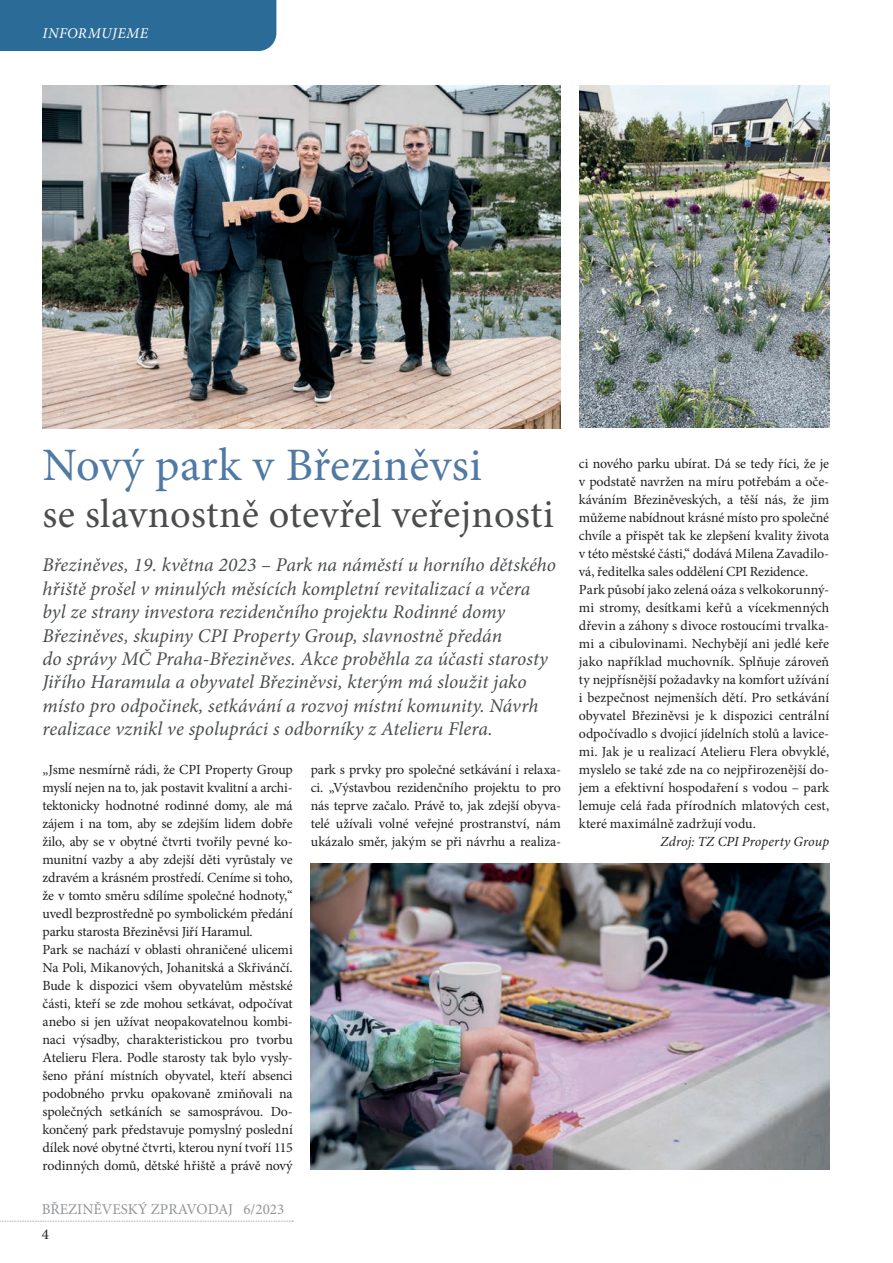
<style>
.page{position:relative;width:893px;height:1263px;background:#fff}
.page>*{position:absolute;margin:0;border:0;box-sizing:border-box;transform-origin:0 0}
.t1{font:46.5px "Minion Pro";letter-spacing:.005em;color:#5079a3}
.t2{font:40.5px "Minion Pro";letter-spacing:.005em;color:#4b4c4d}
.t3{font:italic 19.5px/23.4px "Minion Pro";color:#494c4e}
.t4{font:15px "Minion Pro";color:#939598}
.t5{font:italic 15px "Minion Pro";letter-spacing:.025em;color:#fff}
.t6{font:15px "Minion Pro";color:#231f20}
.t7{font:13.95px/18px "Minion Pro";letter-spacing:-.01em;color:#231f20}
.t8{font:italic 13.95px "Minion Pro";letter-spacing:.005em;color:#231f20}
</style>
<div class="page">
<svg style="left:0;top:1221px;width:293px;height:1px"></svg>
<div style="left:0;top:0;width:276px;height:51px;background:#2a6b98"></div>
<img style="left:579px;top:85px;width:250px;height:342px">
<img style="left:43px;top:85px;width:518px;height:344px">
<img style="left:311px;top:864px;width:518px;height:305px">
<p class="t5" style="left:43px;top:23px;width:107px">INFORMUJEME</p>
<h1 class="t1" style="left:42px;top:434px;width:441px">Nový park v Březiněvsi</h1>
<h2 class="t2" style="left:42px;top:487px;width:513px">se slavnostně otevřel veřejnosti</h2>
<p class="t3" style="left:43px;top:553px;width:515px">Březiněves, 19. května 2023 – Park na náměstí u horního dětského hřiště prošel v minulých měsících kompletní revitalizací a včera byl ze strany investora rezidenčního projektu Rodinné domy Březiněves, skupiny CPI Property Group, slavnostně předán<br>do správy MČ Praha-Březiněves. Akce proběhla za účasti starosty Jiřího Haramula a obyvatel Březiněvsi, kterým má sloužit jako místo pro odpočinek, setkávání a rozvoj místní komunity. Návrh realizace vznikl ve spolupráci s odborníky z Atelieru Flera.</p>
<p class="t7" style="left:43px;top:761px;width:252px">„Jsme nesmírně rádi, že CPI Property Group myslí nejen na to, jak postavit kvalitní a archi&shy;tektonicky hodnotné rodinné domy, ale má zájem i na tom, aby se zdejším lidem dobře žilo, aby se v obytné čtvrti tvořily pevné ko&shy;munitní vazby a aby zdejší děti vyrůstaly ve zdravém a krásném prostředí. Ceníme si toho, že v tomto směru sdílíme společné hodnoty,“ uvedl bezprostředně po symbolickém předání parku starosta Březiněvsi Jiří Haramul.<br>Park se nachází v oblasti ohraničené ulicemi Na Poli, Mikanových, Johanitská a Skřivánčí.<br>Bude k dispozici všem obyvatelům městské části, kteří se zde mohou setkávat, odpočívat anebo si jen užívat neopakovatelnou kombi&shy;naci výsadby, charakteristickou pro tvorbu Atelieru Flera. Podle starosty tak bylo vysly&shy;šeno přání místních obyvatel, kteří absenci podobného prvku opakovaně zmiňovali na společných setkáních se samosprávou. Do&shy;končený park představuje pomyslný poslední dílek nové obytné čtvrti, kterou nyní tvoří 115 rodinných domů, dětské hřiště a právě nový</p>
<p class="t7" style="left:311px;top:761px;width:252px;text-align:justify">park s prvky pro společné setkávání i relaxa&shy;ci. „Výstavbou rezidenčního projektu to pro nás teprve začalo. Právě to, jak zdejší obyva&shy;telé užívali volné veřejné prostranství, nám ukázalo směr, jakým se při návrhu a realiza-</p>
<p class="t4" style="left:42px;top:1199px;width:244px">BŘEZINĚVESKÝ ZPRAVODAJ 6/2023</p>
<p class="t6" style="left:42px;top:1224px;width:9px">4</p>
<p class="t7" style="left:579px;top:455px;width:252px">ci nového parku ubírat. Dá se tedy říci, že je v podstatě navržen na míru potřebám a oče&shy;káváním Březiněveských, a těší nás, že jim můžeme nabídnout krásné místo pro společné chvíle a přispět tak ke zlepšení kvality života v této městské části,“ dodává Milena Zavadilo&shy;vá, ředitelka sales oddělení CPI Rezidence.<br>Park působí jako zelená oáza s velkokorunný&shy;mi stromy, desítkami keřů a vícekmenných dřevin a záhony s divoce rostoucími trvalka&shy;mi a cibulovinami. Nechybějí ani jedlé keře jako například muchovník. Splňuje zároveň ty nejpřísnější požadavky na komfort užívání i bezpečnost nejmenších dětí. Pro setkávání obyvatel Březiněvsi je k dispozici centrální odpočívadlo s dvojicí jídelních stolů a lavice&shy;mi. Jak je u realizací Atelieru Flera obvyklé, myslelo se také zde na co nejpřirozenější do&shy;jem a efektivní hospodaření s vodou – park lemuje celá řada přírodních mlatových cest, které maximálně zadržují vodu.</p>
<p class="t8" style="left:660px;top:832px;width:170px">Zdroj: TZ CPI Property Group</p>
</div>
